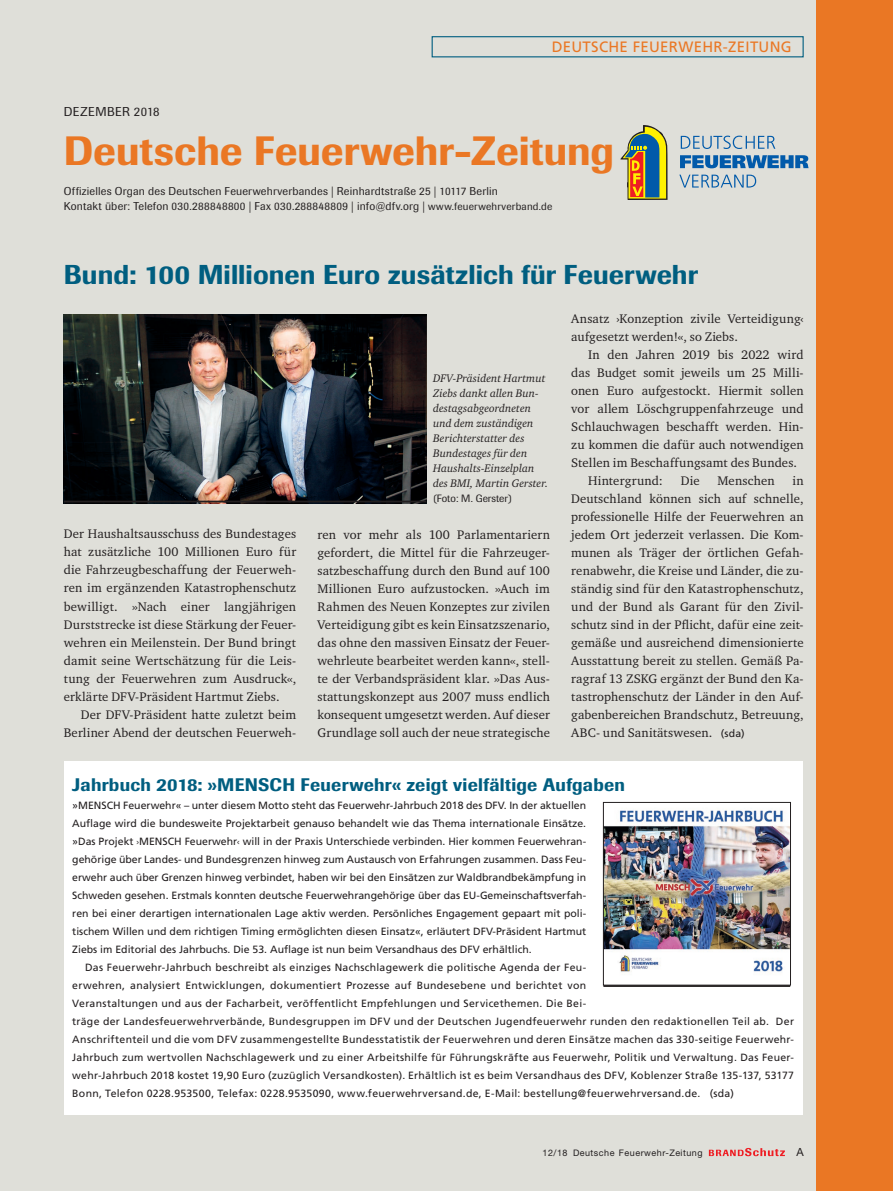
<style>
.page{position:relative;width:893px;height:1191px;background:#dfdfd9}
.page>*{position:absolute;margin:0;border:0;box-sizing:border-box;transform-origin:0 0}
.t1{font:500 40.5px "Supersonic BSK";color:#ea7724}
.t2{font:500 27px "Supersonic BSK";letter-spacing:.005em;color:#005e80}
.t3{font:500 18px "Supersonic BSK";letter-spacing:.015em;color:#005e80}
.t4{font:15px "Frutiger LT";letter-spacing:.02em;color:#ea7724}
.t5{font:12.75px/18px "Charter ITC";letter-spacing:.01em;color:#231f20;text-align:justify}
.t6{font:12.75px "Supersonic BSK";letter-spacing:.03em;color:#231f20}
.t7{font:11.25px/14.5px "Supersonic BSK";letter-spacing:.02em;color:#231f20}
.t8{font:italic 11.25px/15px "Charter ITC";letter-spacing:.005em;color:#231f20}
.t9{font:11.25px "Helvetica Neue LT";color:#231f20}
.t10{font:10.5px/18px "Frutiger LT";letter-spacing:.025em;color:#231f20;text-align:justify}
.t11{font:10.5px "Supersonic BSK";color:#231f20}
.t12{font:9px "Helvetica Neue LT";letter-spacing:.055em;color:#231f20}
.s1{font-size:10.5px}
.s2{font-family:"Frutiger LT";font-size:10.5px}
.s3{font-family:"Charter ITC"}
</style>
<div class="page">
<div style="left:432px;top:36px;width:372px;height:21px;border:1px solid #005e80"></div>
<svg style="left:709px;top:1148px;width:76px;height:8px"></svg>
<div style="left:816px;top:0;width:77px;height:1191px;background:#ea7724"></div>
<img style="left:64px;top:314px;width:362px;height:189px">
<hr style="left:64px;top:500px;width:362px;height:2px;background:#231f20">
<div style="left:64px;top:760px;width:738px;height:354px;background:#fff"></div>
<img style="left:605px;top:809px;width:184px;height:163px">
<div style="left:603px;top:802px;width:188px;height:183px;border:1px solid #231f20"></div>
<hr style="left:603px;top:985px;width:187px;height:2px;background:#231f20">
<svg style="left:620px;top:125px;width:48px;height:75px"></svg>
<svg style="left:681px;top:136px;width:94px;height:13px"></svg>
<svg style="left:680px;top:155px;width:129px;height:13px"></svg>
<svg style="left:679px;top:175px;width:77px;height:12px"></svg>
<h3 class="t4" style="left:552px;top:38px;width:242px">DEUTSCHE FEUERWEHR-ZEITUNG</h3>
<p class="t6" style="left:64px;top:104px;width:97px">DEZEMBER 2018</p>
<h1 class="t1" style="left:64px;top:126px;width:552px">Deutsche Feuerwehr-Zeitung</h1>
<p class="t7" style="left:64px;top:184px;width:490px">Offizielles Organ des Deutschen Feuerwehrverbandes | Reinhardtstraße 25 | 10117 Berlin<br>Kontakt über: Telefon 030.288848800 | Fax 030.288848809 | info@dfv.org | <span class="s1">www.feuerwehrverband.de</span></p>
<h2 class="t2" style="left:64px;top:258px;width:636px">Bund: 100 Millionen Euro zusätzlich für Feuerwehr</h2>
<p class="t5" style="left:64px;top:525px;width:234px">Der Haushaltsausschuss des Bundestages hat zusätzliche 100 Millionen Euro für die Fahrzeugbeschaffung der Feuerweh&shy;ren im ergänzenden Katastrophenschutz bewilligt. »Nach einer langjährigen Durststrecke ist diese Stärkung der Feuer&shy;wehren ein Meilenstein. Der Bund bringt damit seine Wertschätzung für die Leis&shy;tung der Feuerwehren zum Ausdruck«, erklärte DFV-Präsident Hartmut Ziebs.</p>
<p class="t5" style="left:64px;top:705px;width:234px;text-align:right">Der DFV-Präsident hatte zuletzt beim<br>Berliner Abend der deutschen Feuerweh-</p>
<p class="t8" style="left:433px;top:370px;width:116px">DFV-Präsident Hartmut<br>Ziebs dankt allen Bun&shy;destagsabgeordneten und dem zuständigen<br>Berichterstatter des<br>Bundestages für den<br>Haushalts-Einzelplan des BMI, Martin Gerster.</p>
<p class="t11" style="left:433px;top:492px;width:80px">(Foto: M. Gerster)</p>
<p class="t5" style="left:317px;top:525px;width:234px">ren vor mehr als 100 Parlamentariern gefordert, die Mittel für die Fahrzeuger&shy;satzbeschaffung durch den Bund auf 100<br>Millionen Euro aufzustocken. »Auch im Rahmen des Neuen Konzeptes zur zivilen Verteidigung gibt es kein Einsatzszenario, das ohne den massiven Einsatz der Feuer&shy;wehrleute bearbeitet werden kann«, stell&shy;te der Verbandspräsident klar. »Das Aus&shy;stattungskonzept aus 2007 muss endlich konsequent umgesetzt werden. Auf dieser Grundlage soll auch der neue strategische</p>
<p class="t5" style="left:571px;top:309px;width:234px">Ansatz ›Konzeption zivile Verteidigung‹ aufgesetzt werden!«, so Ziebs.</p>
<p class="t5" style="left:588px;top:345px;width:217px">In den Jahren 2019 bis 2022 wird</p>
<p class="t5" style="left:571px;top:363px;width:234px">das Budget somit jeweils um 25 Milli-</p>
<p class="t5" style="left:571px;top:381px;width:234px">onen Euro aufgestockt. Hiermit sollen</p>
<p class="t5" style="left:571px;top:399px;width:234px">vor allem Löschgruppenfahrzeuge und</p>
<p class="t5" style="left:571px;top:417px;width:234px">Schlauchwagen beschafft werden. Hin-</p>
<p class="t5" style="left:571px;top:435px;width:234px">zu kommen die dafür auch notwendigen</p>
<p class="t5" style="left:571px;top:453px;width:227px">Stellen im Beschaffungsamt des Bundes.</p>
<p class="t5" style="left:588px;top:471px;width:76px">Hintergrund:</p>
<p class="t5" style="left:681px;top:471px;width:20px">Die</p>
<p class="t5" style="left:718px;top:471px;width:59px">Menschen</p>
<p class="t5" style="left:571px;top:471px;width:234px;text-indent:221px">in Deutschland können sich auf schnelle, professionelle Hilfe der Feuerwehren an jedem Ort jederzeit verlassen. Die Kom&shy;munen als Träger der örtlichen Gefah&shy;renabwehr, die Kreise und Länder, die zu&shy;ständig sind für den Katastrophenschutz, und der Bund als Garant für den Zivil&shy;schutz sind in der Pflicht, dafür eine zeit&shy;gemäße und ausreichend dimensionierte Ausstattung bereit zu stellen. Gemäß Pa&shy;ragraf 13 ZSKG ergänzt der Bund den Ka&shy;tastrophenschutz der Länder in den Auf&shy;gabenbereichen Brandschutz, Betreuung, ABC- und Sanitätswesen. <span class="s2">(sda)</span></p>
<h3 class="t3" style="left:72px;top:773px;width:554px">Jahrbuch 2018: »MENSCH Feuerwehr« zeigt vielfältige Aufgaben</h3>
<p class="t10" style="left:72px;top:796px;width:515px">»MENSCH Feuerwehr« – unter diesem Motto steht das Feuerwehr-Jahrbuch 2018 des DFV. In der aktuellen Auflage wird die bundesweite Projektarbeit genauso behandelt wie das Thema internationale Einsätze. »Das Projekt <span class="s3">›</span>MENSCH Feuerwehr<span class="s3">‹</span> will in der Praxis Unterschiede verbinden. Hier kommen Feuerwehran&shy;gehörige über Landes- und Bundesgrenzen hinweg zum Austausch von Erfahrungen zusammen. Dass Feu&shy;erwehr auch über Grenzen hinweg verbindet, haben wir bei den Einsätzen zur Waldbrandbekämpfung in Schweden gesehen. Erstmals konnten deutsche Feuerwehrangehörige über das EU-Gemeinschaftsverfah&shy;ren bei einer derartigen internationalen Lage aktiv werden. Persönliches Engagement gepaart mit poli&shy;tischem Willen und dem richtigen Timing ermöglichten diesen Einsatz«, erläutert DFV-Präsident Hartmut Ziebs im Editorial des Jahrbuchs. Die 53. Auflage ist nun beim Versandhaus des DFV erhältlich.</p>
<p class="t10" style="left:72px;top:958px;width:723px;text-align:left;text-indent:13px">Das Feuerwehr-Jahrbuch beschreibt als einziges Nachschlagewerk die politische Agenda der Feu-<br>erwehren, analysiert Entwicklungen, dokumentiert Prozesse auf Bundesebene und berichtet von<br>Veranstaltungen und aus der Facharbeit, veröffentlicht Empfehlungen und Servicethemen. Die Bei-<br>träge der Landesfeuerwehrverbände, Bundesgruppen im DFV und der Deutschen Jugendfeuerwehr runden den redaktionellen Teil ab. Der Anschriftenteil und die vom DFV zusammengestellte Bundesstatistik der Feuerwehren und deren Einsätze machen das 330-seitige Feuerwehr-Jahrbuch zum wertvollen Nachschlagewerk und zu einer Arbeitshilfe für Führungskräfte aus Feuerwehr, Politik und Verwaltung. Das Feuer&shy;wehr-Jahrbuch 2018 kostet 19,90 Euro (zuzüglich Versandkosten). Erhältlich ist es beim Versandhaus des DFV, Koblenzer Straße 135-137, 53177<br>Bonn, Telefon 0228.953500, Telefax: 0228.9535090, www.feuerwehrversand.de, E-Mail: bestellung@feuerwehrversand.de. (sda)</p>
<p class="t12" style="left:542px;top:1147px;width:162px">12/18 Deutsche Feuerwehr-Zeitung</p>
<p class="t9" style="left:796px;top:1145px;width:9px">A</p>
</div>
